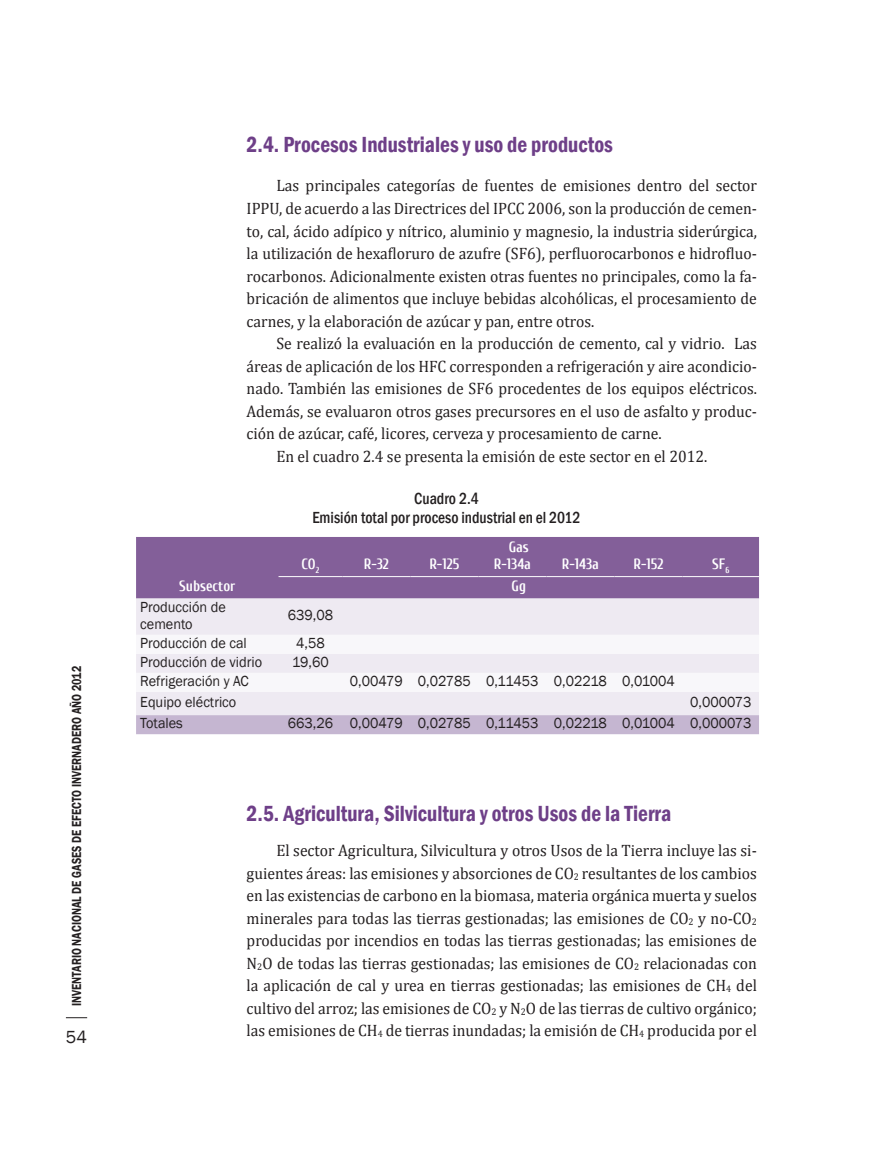
<style>
.page{position:relative;width:893px;height:1149px;background:#fff}
.page>*{position:absolute;margin:0;border:0;box-sizing:border-box;transform-origin:0 0}
.subtitulo1{font:600 condensed 22.5px "Franklin Gothic";color:#6e3f88;scale:.95 1}
.t1{font:18px "Franklin Gothic";color:#231f20}
.texto{font:16.5px/22.5px "Cambria";color:#231f20;text-align:justify;scale:.95 1}
.cuadros-titulo{font:500 condensed 16.5px/19px "Franklin Gothic";color:#231f20;text-align:center;scale:.95 1}
.cuadros-texto{font:15px/17.2px "Franklin Gothic";color:#231f20;scale:.95 1}
.cuadros-encabezado{font:700 15px "Cuprum";color:#fff;scale:.95 1}
.t2{font:600 13.5px "Franklin Gothic";color:#231f20;scale:.8 1}
.s1{font-size:9.6px}
</style>
<div class="page">
<div style="left:136px;top:537px;width:623px;height:61px;background:#835f99"></div>
<div style="left:136px;top:598px;width:623px;height:117px;background:#eeeaf2"></div>
<svg style="left:136px;top:634px;width:623px;height:57px"></svg>
<div style="left:136px;top:715px;width:623px;height:19px;background:#c5b6d1"></div>
<hr style="left:279px;top:576px;width:63px;height:1px;background:#fff">
<hr style="left:342px;top:576px;width:68px;height:1px;background:#fff">
<hr style="left:410px;top:576px;width:68px;height:1px;background:#fff">
<hr style="left:478px;top:576px;width:68px;height:1px;background:#fff">
<hr style="left:546px;top:576px;width:68px;height:1px;background:#fff">
<hr style="left:614px;top:576px;width:68px;height:1px;background:#fff">
<hr style="left:682px;top:576px;width:77px;height:1px;background:#fff">
<p class="t2" style="left:68px;top:1005px;width:426px;rotate:-90deg">INVENTARIO NACIONAL DE GASES DE EFECTO INVERNADERO AÑO 2012</p>
<p class="t1" style="left:66px;top:1025px;width:23px">54</p>
<p class="subtitulo1" style="left:247px;top:129px;width:387px">2.4. Procesos Industriales y uso de productos</p>
<p class="texto" style="left:247px;top:174px;width:539px;text-indent:30px">Las principales categorías de fuentes de emisiones dentro del sector IPPU, de acuerdo a las Directrices del IPCC 2006, son la producción de cemen&shy;to, cal, ácido adípico y nítrico, aluminio y magnesio, la industria siderúrgica, la utilización de hexafloruro de azufre (SF6), perfluorocarbonos e hidrofluo&shy;rocarbonos. Adicionalmente existen otras fuentes no principales, como la fa&shy;bricación de alimentos que incluye bebidas alcohólicas, el procesamiento de carnes, y la elaboración de azúcar y pan, entre otros.</p>
<p class="texto" style="left:247px;top:332px;width:539px;text-indent:30px">Se realizó la evaluación en la producción de cemento, cal y vidrio. Las áreas de aplicación de los HFC corresponden a refrigeración y aire acondicio&shy;nado. También las emisiones de SF6 procedentes de los equipos eléctricos.<br>Además, se evaluaron otros gases precursores en el uso de asfalto y produc&shy;ción de azúcar, café, licores, cerveza y procesamiento de carne.</p>
<p class="texto" style="left:276px;top:444px;width:455px">En el cuadro 2.4 se presenta la emisión de este sector en el 2012.</p>
<p class="cuadros-titulo" style="left:312px;top:488px;width:284px">Cuadro 2.4<br>Emisión total por proceso industrial en el 2012</p>
<p class="cuadros-encabezado" style="left:179px;top:577px;width:60px">Subsector</p>
<p class="cuadros-encabezado" style="left:509px;top:538px;width:23px">Gas</p>
<p class="cuadros-encabezado" style="left:302px;top:555px;width:20px">CO<sub>2</sub></p>
<p class="cuadros-encabezado" style="left:364px;top:555px;width:28px">R-32</p>
<p class="cuadros-encabezado" style="left:429px;top:555px;width:33px">R-125</p>
<p class="cuadros-encabezado" style="left:494px;top:555px;width:41px">R-134a</p>
<p class="cuadros-encabezado" style="left:562px;top:555px;width:41px">R-143a</p>
<p class="cuadros-encabezado" style="left:633px;top:555px;width:33px">R-152</p>
<p class="cuadros-encabezado" style="left:712px;top:555px;width:19px">SF<sub>6</sub></p>
<p class="cuadros-encabezado" style="left:512px;top:577px;width:17px">Gg</p>
<p class="cuadros-texto" style="left:140px;top:598px;width:92px">Producción de cemento</p>
<p class="cuadros-texto" style="left:288px;top:607px;width:49px">639,08</p>
<p class="cuadros-texto" style="left:140px;top:634px;width:114px">Producción de cal</p>
<p class="cuadros-texto" style="left:296px;top:634px;width:32px">4,58</p>
<p class="cuadros-texto" style="left:140px;top:653px;width:130px">Producción de vidrio</p>
<p class="cuadros-texto" style="left:292px;top:653px;width:40px">19,60</p>
<p class="cuadros-texto" style="left:140px;top:672px;width:116px">Refrigeración y AC</p>
<p class="cuadros-texto" style="left:350px;top:672px;width:57px">0,00479</p>
<p class="cuadros-texto" style="left:418px;top:672px;width:57px">0,02785</p>
<p class="cuadros-texto" style="left:486px;top:672px;width:57px">0,11453</p>
<p class="cuadros-texto" style="left:554px;top:672px;width:57px">0,02218</p>
<p class="cuadros-texto" style="left:622px;top:672px;width:57px">0,01004</p>
<p class="cuadros-texto" style="left:140px;top:693px;width:103px">Equipo eléctrico</p>
<p class="cuadros-texto" style="left:690px;top:693px;width:66px">0,000073</p>
<p class="cuadros-texto" style="left:140px;top:715px;width:46px">Totales</p>
<p class="cuadros-texto" style="left:288px;top:715px;width:49px">663,26</p>
<p class="cuadros-texto" style="left:350px;top:715px;width:57px">0,00479</p>
<p class="cuadros-texto" style="left:418px;top:715px;width:57px">0,02785</p>
<p class="cuadros-texto" style="left:486px;top:715px;width:57px">0,11453</p>
<p class="cuadros-texto" style="left:554px;top:715px;width:57px">0,02218</p>
<p class="cuadros-texto" style="left:622px;top:715px;width:57px">0,01004</p>
<p class="cuadros-texto" style="left:690px;top:715px;width:66px">0,000073</p>
<p class="subtitulo1" style="left:247px;top:798px;width:449px">2.5. Agricultura, Silvicultura y otros Usos de la Tierra</p>
<p class="texto" style="left:247px;top:838px;width:539px;text-indent:30px">El sector Agricultura, Silvicultura y otros Usos de la Tierra incluye las si&shy;guientes áreas: las emisiones y absorciones de CO<span class="s1">2</span> resultantes de los cambios en las existencias de carbono en la biomasa, materia orgánica muerta y suelos minerales para todas las tierras gestionadas; las emisiones de CO<span class="s1">2</span> y no-CO<span class="s1">2 </span>producidas por incendios en todas las tierras gestionadas; las emisiones de N<span class="s1">2</span>O de todas las tierras gestionadas; las emisiones de CO<span class="s1">2</span> relacionadas con la aplicación de cal y urea en tierras gestionadas; las emisiones de CH<span class="s1">4</span> del cultivo del arroz; las emisiones de CO<span class="s1">2</span> y N<span class="s1">2</span>O de las tierras de cultivo orgánico; las emisiones de CH<span class="s1">4</span> de tierras inundadas; la emisión de CH<span class="s1">4</span> producida por el</p>
</div>
